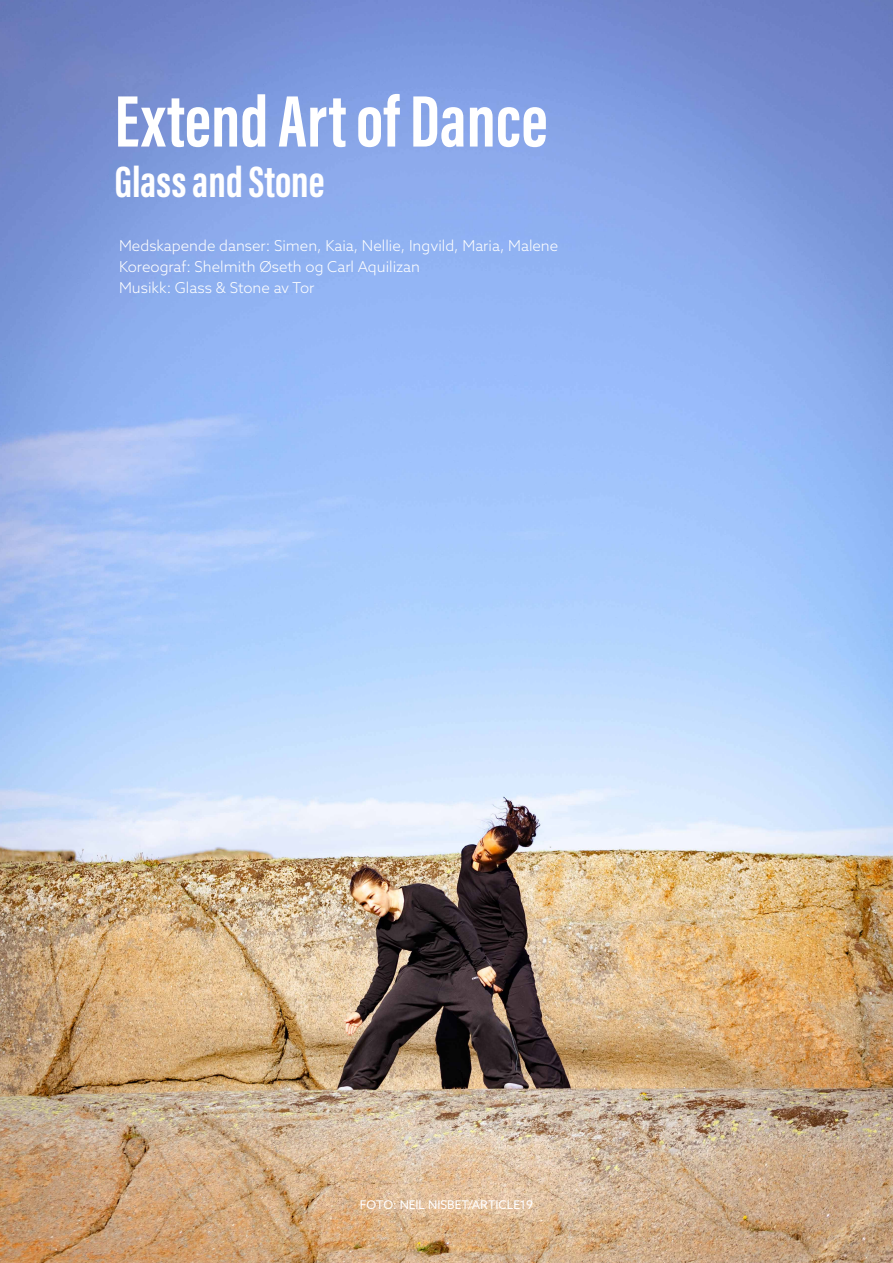
<style>
.page{position:relative;width:893px;height:1263px;background:#fff}
.page>*{position:absolute;margin:0;border:0;box-sizing:border-box;transform-origin:0 0}
.t1{font:700 75px "Acumin Pro Extra Cond";color:#fff}
.t2{font:700 45px "Acumin Pro Extra Cond";color:#fff}
.t3{font:300 15px "Azo Sans";color:#fff}
.t4{font:12px "Azo Sans";color:#fff}
</style>
<div class="page">
<img style="left:0;top:0;width:893px;height:1263px">
<p class="t1" style="left:115px;top:75px;width:434px">Extend Art of Dance</p>
<p class="t2" style="left:115px;top:154px;width:211px">Glass and Stone</p>
<p class="t3" style="left:119px;top:236px;width:441px">Medskapende danser: Simen, Kaia, Nellie, Ingvild, Maria, Malene</p>
<p class="t3" style="left:119px;top:257px;width:302px">Koreograf: Shelmith Øseth og Carl Aquilizan</p>
<p class="t3" style="left:119px;top:278px;width:197px">Musikk: Glass &amp; Stone av Tor</p>
<p class="t4" style="left:360px;top:1197px;width:175px">FOTO: NEIL NISBET/ARTICLE19</p>
</div>
